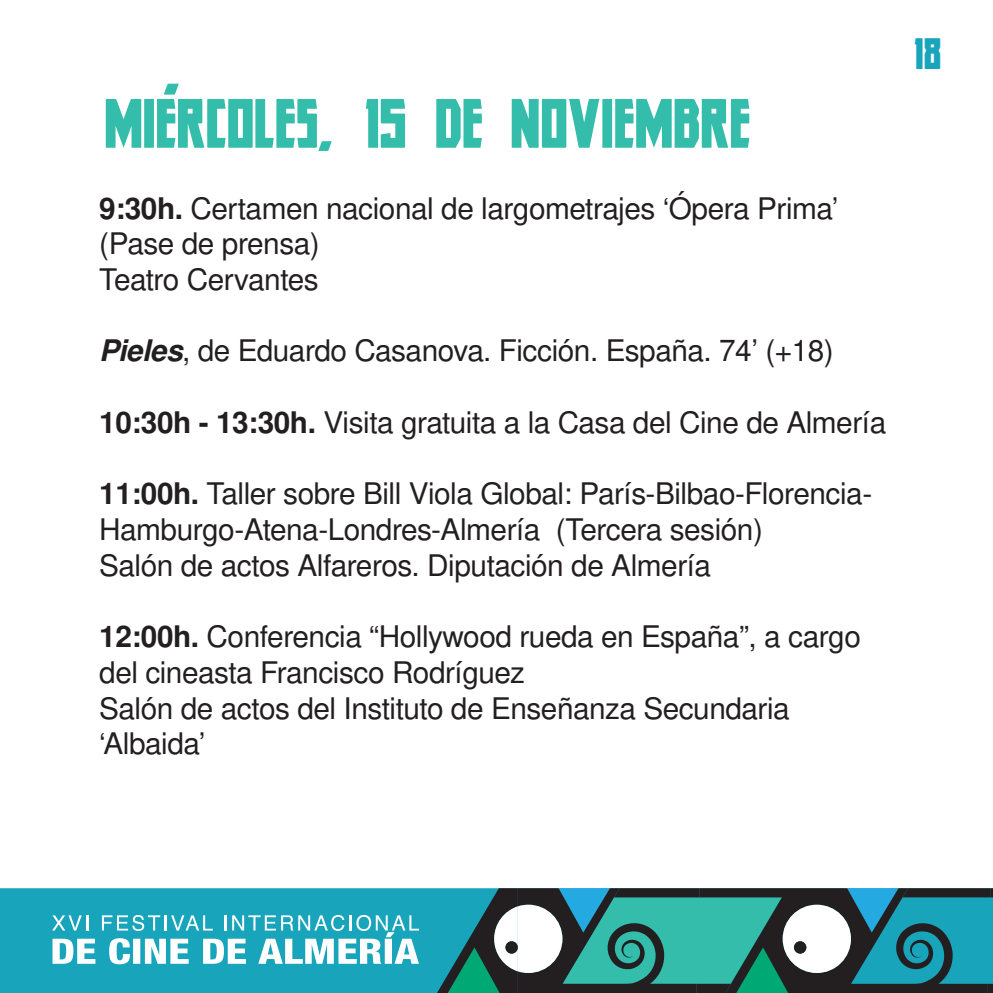
<style>
.page{position:relative;width:993px;height:993px;background:#fff}
.page>*{position:absolute;margin:0;border:0;box-sizing:border-box;transform-origin:0 0}
.t1{font:66.5px "Hero";letter-spacing:-.15em;color:#33bdaa}
.t2{font:42px "Hero";color:#18a5bc}
.t3{font:29.75px/35.7px "Nimbus San L";letter-spacing:-.015em;color:#231f20}
.s1{font-weight:700}
.s2{font-weight:700;font-style:italic}
</style>
<div class="page">
<div style="left:0;top:888px;width:429px;height:104px;background:#18a5bc"></div>
<svg style="left:429px;top:888px;width:563px;height:104px;background:#3d8687"></svg>
<svg style="left:793px;top:940px;width:13px;height:13px"></svg>
<svg style="left:52px;top:914px;width:367px;height:49px"></svg>
<svg style="left:164px;top:84px;width:15px;height:11px"></svg>
<h1 class="t1" style="left:99px;top:87px;width:657px">MIERCOLES, 15 DE NOVIEMBRE</h1>
<p class="t3" style="left:99px;top:189px;width:740px"><span class="s1">9:30h.</span> Certamen nacional de largometrajes ‘Ópera Prima’ (Pase de prensa)<br>Teatro Cervantes</p>
<p class="t3" style="left:99px;top:332px;width:735px"><span class="s2">Pieles</span>, de Eduardo Casanova. Ficción. España. 74’ (+18)</p>
<p class="t3" style="left:99px;top:403px;width:788px"><span class="s1">10:30h - 13:30h.</span> Visita gratuita a la Casa del Cine de Almería</p>
<p class="t3" style="left:99px;top:475px;width:774px"><span class="s1">11:00h.</span> Taller sobre Bill Viola Global: París-Bilbao-Florencia-<br>Hamburgo-Atena-Londres-Almería (Tercera sesión)<br>Salón de actos Alfareros. Diputación de Almería</p>
<p class="t3" style="left:99px;top:617px;width:762px"><span class="s1">12:00h.</span> Conferencia “Hollywood rueda en España”, a cargo del cineasta Francisco Rodríguez<br>Salón de actos del Instituto de Enseñanza Secundaria ‘Albaida’</p>
<h2 class="t2" style="left:906px;top:31px;width:39px">18</h2>
</div>
